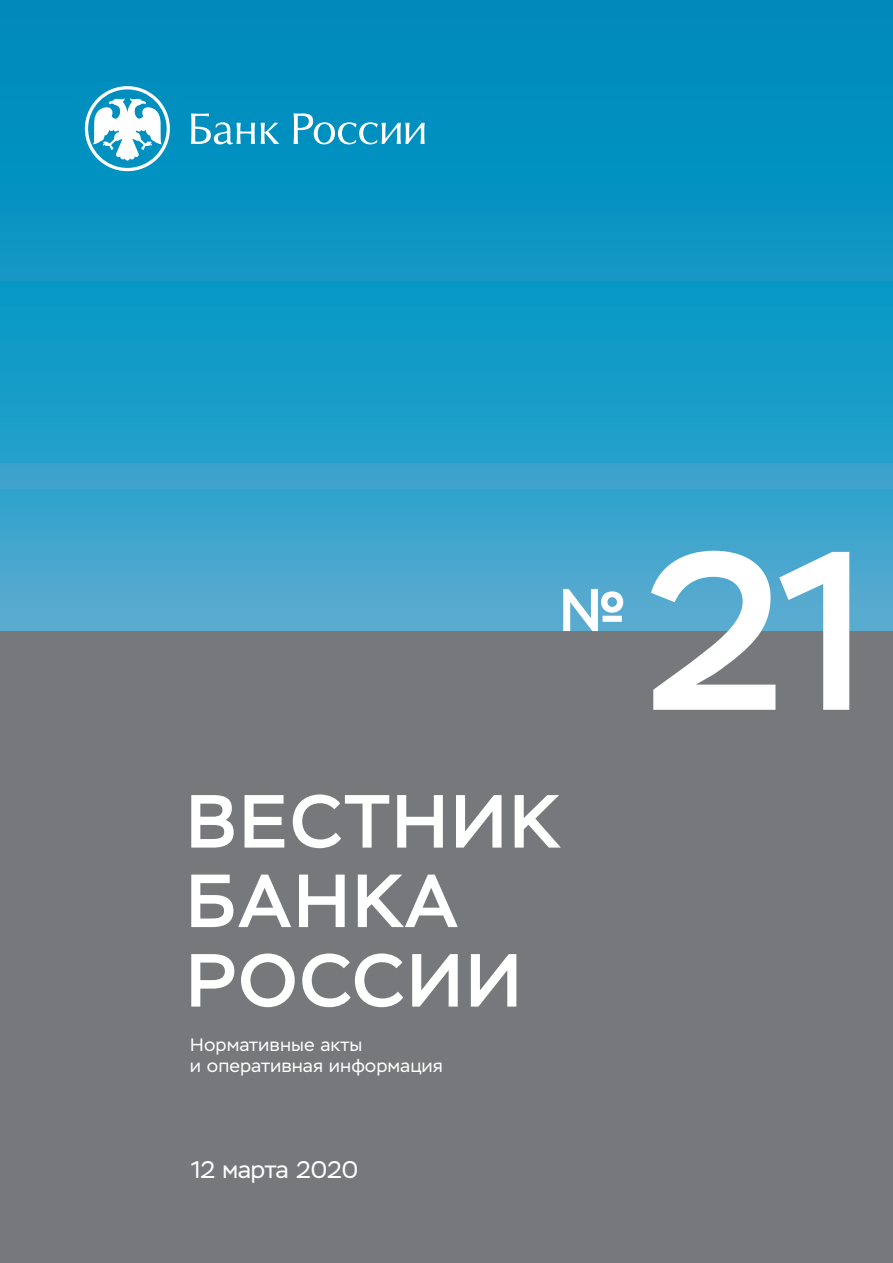
<style>
.page{position:relative;width:893px;height:1263px;background:#fff}
.page>*{position:absolute;margin:0;border:0;box-sizing:border-box;transform-origin:0 0}
.t1{font:500 225px "Stem";color:#fff}
.t2{font:500 75px/79.5px "Stem";letter-spacing:.035em;color:#fff}
.t3{font:500 60px "Stem";color:#fff}
.t4{font:24px "Stem";color:#fff}
.t5{font:18px/21.6px "Stem Text";color:#fff}
</style>
<div class="page">
<svg style="left:0;top:0;width:893px;height:631px;background:#1b99c5"></svg>
<div style="left:0;top:631px;width:893px;height:632px;background:#76787b"></div>
<svg style="left:85px;top:86px;width:85px;height:85px"></svg>
<svg style="left:191px;top:113px;width:64px;height:31px"></svg>
<svg style="left:261px;top:123px;width:18px;height:21px"></svg>
<svg style="left:294px;top:113px;width:131px;height:31px"></svg>
<h3 class="t3" style="left:559px;top:573px;width:70px">№</h3>
<h1 class="t1" style="left:644px;top:493px;width:225px">21</h1>
<h2 class="t2" style="left:186px;top:782px;width:376px">ВЕСТНИК<br>БАНКА<br>РОССИИ</h2>
<p class="t5" style="left:190px;top:1034px;width:255px">Нормативные акты<br>и оперативная информация</p>
<h3 class="t4" style="left:191px;top:1156px;width:168px">12 марта 2020</h3>
</div>
